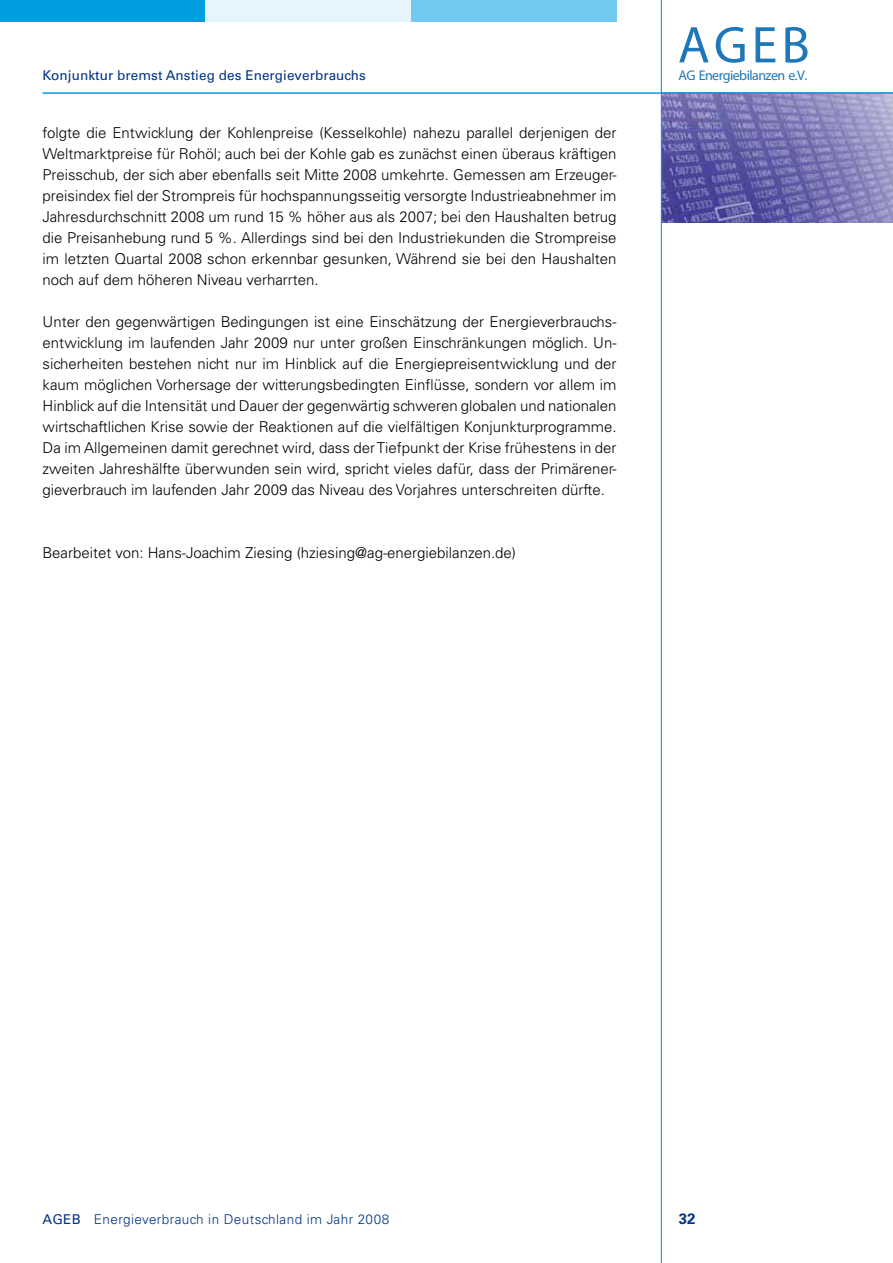
<style>
.page{position:relative;width:893px;height:1263px;background:#fff}
.page>*{position:absolute;margin:0;border:0;box-sizing:border-box;transform-origin:0 0}
.t1{font:52.05px "Myriad Pro";color:#1e77b8}
.t2{font:300 15px/21px "Univers LT Std";color:#000;text-align:justify}
.t3{font:700 15px "Univers LT Std";color:#003382}
.t4{font:13.95px "Myriad Pro";letter-spacing:-.04em;color:#1e77b8}
.t5{font:300 13.5px "Univers LT Std";letter-spacing:.03em;color:#003382}
.t6{font:13.5px "Univers LT Std";letter-spacing:.005em;color:#003382}
.s1{font-weight:400}
</style>
<div class="page">
<img style="left:662px;top:94px;width:231px;height:128px">
<div style="left:0;top:0;width:206px;height:21px;background:#009ee0"></div>
<div style="left:205px;top:0;width:206px;height:21px;background:#e6f5fc"></div>
<div style="left:411px;top:0;width:206px;height:21px;background:#72caef"></div>
<hr style="left:661px;top:0;width:1px;height:1263px;background:#009ee0">
<hr style="left:43px;top:92px;width:850px;height:2px;background:#009ee0">
<p class="t6" style="left:43px;top:67px;width:325px">Konjunktur bremst Anstieg des Energieverbrauchs</p>
<p class="t2" style="left:43px;top:123px;width:576px">folgte die Entwicklung der Kohlenpreise (Kesselkohle) nahezu parallel derjenigen der Weltmarktpreise für Rohöl; auch bei der Kohle gab es zunächst einen überaus kräftigen Preisschub, der sich aber ebenfalls seit Mitte 2008 umkehrte. Gemessen am Erzeuger&shy;preisindex fiel der Strompreis für hochspannungsseitig versorgte Industrieabnehmer im Jahresdurchschnitt 2008 um rund 15 % höher aus als 2007; bei den Haushalten betrug die Preisanhebung rund 5 %. Allerdings sind bei den Industriekunden die Strompreise im letzten Quartal 2008 schon erkennbar gesunken, Während sie bei den Haushalten noch auf dem höheren Niveau verharrten.</p>
<p class="t2" style="left:43px;top:312px;width:576px">Unter den gegenwärtigen Bedingungen ist eine Einschätzung der Energieverbrauchs&shy;entwicklung im laufenden Jahr 2009 nur unter großen Einschränkungen möglich. Un&shy;sicherheiten bestehen nicht nur im Hinblick auf die Energiepreisentwicklung und der kaum möglichen Vorhersage der witterungsbedingten Einflüsse, sondern vor allem im Hinblick auf die Intensität und Dauer der gegenwärtig schweren globalen und nationalen wirtschaftlichen Krise sowie der Reaktionen auf die vielfältigen Konjunkturprogramme.<br>Da im Allgemeinen damit gerechnet wird, dass der Tiefpunkt der Krise frühestens in der zweiten Jahreshälfte überwunden sein wird, spricht vieles dafür, dass der Primärener&shy;gieverbrauch im laufenden Jahr 2009 das Niveau des Vorjahres unterschreiten dürfte.</p>
<p class="t2" style="left:43px;top:543px;width:475px">Bearbeitet von: Hans-Joachim Ziesing (hziesing@ag-energiebilanzen.de)</p>
<h1 class="t1" style="left:678px;top:13px;width:133px">AGEB</h1>
<p class="t4" style="left:679px;top:67px;width:130px">AG Energiebilanzen e.V.</p>
<p class="t5" style="left:43px;top:1211px;width:348px"><span class="s1">AGEB</span> Energieverbrauch in Deutschland im Jahr 2008</p>
<p class="t3" style="left:679px;top:1210px;width:18px">32</p>
</div>
